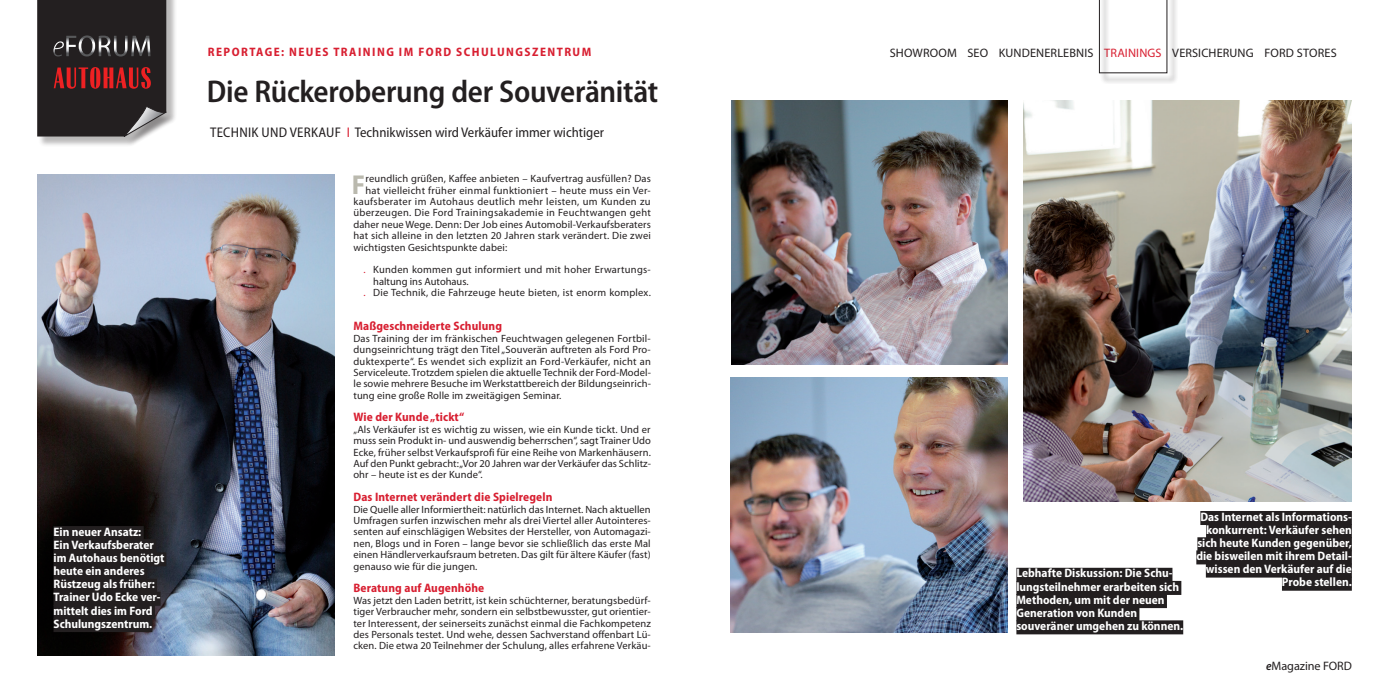
<style>
.page{position:relative;width:1389px;height:693px;background:#fff}
.page>*{position:absolute;margin:0;border:0;box-sizing:border-box;transform-origin:0 0}
.t1{font:600 semi-condensed 31.5px "Myriad Pro";letter-spacing:-.01em;color:#231f20}
.t2{font:700 semi-condensed 27.39px "Myriad Pro";color:#bab9ae}
.t3{font:semi-condensed 14px "Myriad Pro";color:#231f20}
.t4{font:700 semi-condensed 12.25px/13.1px "Myriad Pro";color:#fff}
.t5{font:700 semi-condensed 12.25px "Myriad Pro";letter-spacing:.01em;color:#d81f31}
.t6{font:12.25px "Myriad Pro";letter-spacing:.01em;color:#231f20}
.t7{font:700 semi-condensed 12.25px "Myriad Pro";letter-spacing:.12em;color:#d81f31}
.t8{font:10.5px/11.4px "Myriad Pro";letter-spacing:.015em;color:#231f20;text-align:justify}
.s1{color:#d81f31}
.s2{font-weight:600;font-style:italic;font-stretch:semi-condensed}
</style>
<div class="page">
<div style="left:39px;top:0;width:138px;height:147px;background:#231f20;opacity:.31"></div>
<div style="left:126px;top:108px;width:51px;height:39px;background:#231f20;opacity:.31"></div>
<svg style="left:37px;top:0;width:132px;height:137px;background:#3b2d2e"></svg>
<img style="left:38px;top:174px;width:297px;height:481px">
<img style="left:732px;top:100px;width:275px;height:264px">
<div style="left:54px;top:525px;width:90px;height:14px;background:#231f20"></div>
<div style="left:54px;top:538px;width:102px;height:14px;background:#231f20"></div>
<div style="left:54px;top:552px;width:112px;height:14px;background:#231f20"></div>
<div style="left:54px;top:565px;width:93px;height:14px;background:#231f20"></div>
<div style="left:54px;top:578px;width:103px;height:14px;background:#231f20"></div>
<div style="left:54px;top:591px;width:107px;height:14px;background:#231f20"></div>
<div style="left:54px;top:604px;width:101px;height:14px;background:#231f20"></div>
<div style="left:54px;top:617px;width:98px;height:14px;background:#231f20"></div>
<img style="left:1023px;top:100px;width:329px;height:401px">
<img style="left:731px;top:377px;width:276px;height:255px">
<div style="left:1016px;top:567px;width:156px;height:14px;background:#231f20"></div>
<div style="left:1016px;top:580px;width:165px;height:14px;background:#231f20"></div>
<div style="left:1016px;top:593px;width:151px;height:14px;background:#231f20"></div>
<div style="left:1016px;top:606px;width:123px;height:14px;background:#231f20"></div>
<div style="left:1016px;top:619px;width:167px;height:14px;background:#231f20"></div>
<div style="left:1100px;top:0;width:78px;height:84px;background:#231f20;opacity:.75"></div>
<svg style="left:1099px;top:0;width:68px;height:73px"></svg>
<div style="left:1200px;top:510px;width:152px;height:14px;background:#231f20"></div>
<div style="left:1206px;top:523px;width:146px;height:14px;background:#231f20"></div>
<div style="left:1197px;top:537px;width:155px;height:14px;background:#231f20"></div>
<div style="left:1196px;top:550px;width:156px;height:14px;background:#231f20"></div>
<div style="left:1206px;top:563px;width:146px;height:14px;background:#231f20"></div>
<div style="left:1282px;top:576px;width:70px;height:14px;background:#231f20"></div>
<p class="t4" style="left:54px;top:524px;width:113px">Ein neuer Ansatz:<br>Ein Verkaufsberater im Autohaus benötigt heute ein anderes<br>Rüstzeug als früher:<br>Trainer Udo Ecke ver&shy;mittelt dies im Ford<br>Schulungszentrum.</p>
<p class="t7" style="left:208px;top:45px;width:385px">REPORTAGE: NEUES TRAINING IM FORD SCHULUNGSZENTRUM</p>
<h1 class="t1" style="left:207px;top:74px;width:453px">Die Rückeroberung der Souveränität</h1>
<h3 class="t3" style="left:210px;top:124px;width:395px">TECHNIK UND VERKAUF <span class="s1">I</span> Technikwissen wird Verkäufer immer wichtiger</h3>
<h2 class="t2" style="left:352px;top:169px;width:15px">F</h2>
<p class="t8" style="left:366px;top:173px;width:287px">reundlich grüßen, Kaffee anbieten – Kaufvertrag ausfüllen? Das</p>
<p class="t8" style="left:366px;top:184px;width:287px">hat vielleicht früher einmal funktioniert – heute muss ein Ver-</p>
<p class="t8" style="left:353px;top:195px;width:299px">kaufsberater im Autohaus deutlich mehr leisten, um Kunden zu</p>
<p class="t8" style="left:353px;top:207px;width:299px">überzeugen. Die Ford Trainingsakademie in Feuchtwangen geht</p>
<p class="t8" style="left:353px;top:218px;width:299px">daher neue Wege. Denn: Der Job eines Automobil-Verkaufsberaters</p>
<p class="t8" style="left:353px;top:229px;width:299px">hat sich alleine in den letzten 20 Jahren stark verändert. Die zwei</p>
<p class="t8" style="left:353px;top:241px;width:155px">wichtigsten Gesichtspunkte dabei:</p>
<p class="t8" style="left:363px;top:264px;width:288px"><span class="s1">.</span> Kunden kommen gut informiert und mit hoher Erwartungs-</p>
<p class="t8" style="left:373px;top:275px;width:97px">haltung ins Autohaus.</p>
<p class="t8" style="left:363px;top:286px;width:289px"><span class="s1">.</span> Die Technik, die Fahrzeuge heute bieten, ist enorm komplex.</p>
<p class="t5" style="left:353px;top:319px;width:150px">Maßgeschneiderte Schulung</p>
<p class="t8" style="left:353px;top:332px;width:299px">Das Training der im fränkischen Feuchtwagen gelegenen Fortbil&shy;dungseinrichtung trägt den Titel „Souverän auftreten als Ford Pro&shy;duktexperte“. Es wendet sich explizit an Ford-Verkäufer, nicht an Serviceleute. Trotzdem spielen die aktuelle Technik der Ford-Model&shy;le sowie mehrere Besuche im Werkstattbereich der Bildungseinrich&shy;tung eine große Rolle im zweitägigen Seminar.</p>
<p class="t5" style="left:353px;top:410px;width:112px">Wie der Kunde „tickt“</p>
<p class="t8" style="left:353px;top:423px;width:299px">„Als Verkäufer ist es wichtig zu wissen, wie ein Kunde tickt. Und er muss sein Produkt in- und auswendig beherrschen“, sagt Trainer Udo Ecke, früher selbst Verkaufsprofi für eine Reihe von Markenhäusern.<br>Auf den Punkt gebracht: „Vor 20 Jahren war der Verkäufer das Schlitz&shy;ohr – heute ist es der Kunde“.</p>
<p class="t5" style="left:353px;top:490px;width:200px">Das Internet verändert die Spielregeln</p>
<p class="t8" style="left:353px;top:503px;width:299px">Die Quelle aller Informiertheit: natürlich das Internet. Nach aktuellen Umfragen surfen inzwischen mehr als drei Viertel aller Autointeres&shy;senten auf einschlägigen Websites der Hersteller, von Automagazi&shy;nen, Blogs und in Foren – lange bevor sie schließlich das erste Mal einen Händlerverkaufsraum betreten. Das gilt für ältere Käufer (fast) genauso wie für die jungen.</p>
<p class="t5" style="left:353px;top:581px;width:132px">Beratung auf Augenhöhe</p>
<p class="t8" style="left:353px;top:594px;width:299px">Was jetzt den Laden betritt, ist kein schüchterner, beratungsbedürf&shy;tiger Verbraucher mehr, sondern ein selbstbewusster, gut orientier&shy;ter Interessent, der seinerseits zunächst einmal die Fachkompetenz des Personals testet. Und wehe, dessen Sachverstand offenbart Lü&shy;cken. Die etwa 20 Teilnehmer der Schulung, alles erfahrene Verkäu-</p>
<p class="t6" style="left:890px;top:46px;width:449px">SHOWROOM SEO KUNDENERLEBNIS <span class="s1">TRAININGS</span> VERSICHERUNG FORD STORES</p>
<p class="t4" style="left:1016px;top:566px;width:168px">Lebhafte Diskussion: Die Schu&shy;lungsteilnehmer erarbeiten sich<br>Methoden, um mit der neuen<br>Generation von Kunden souveräner umgehen zu können.</p>
<p class="t4" style="left:1196px;top:509px;width:157px;text-align:right">Das Internet als Informations&shy;konkurrent: Verkäufer sehen sich heute Kunden gegenüber, die bisweilen mit ihrem Detail&shy;wissen den Verkäufer auf die<br>Probe stellen.</p>
<p class="t6" style="left:1266px;top:657px;width:87px"><span class="s2">e</span>Magazine FORD</p>
</div>
